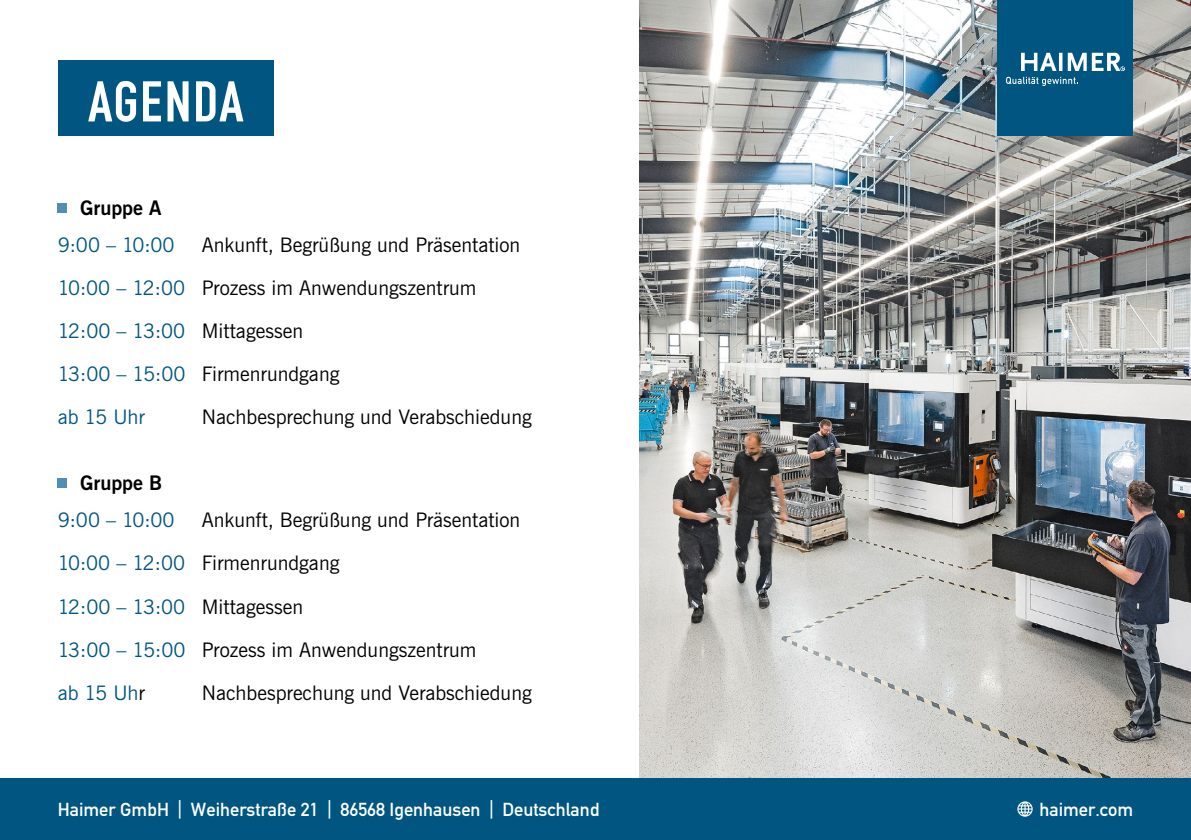
<style>
.page{position:relative;width:1191px;height:840px;background:#fff}
.page>*{position:absolute;margin:0;border:0;box-sizing:border-box;transform-origin:0 0}
.t1{font:60.2px "DIN 1451 Engschrift Regular";letter-spacing:.015em;color:#fff;scale:1.05 1}
.t2{font:20px/43px "News Gothic BT";color:#000}
.t3{font:20px "News Gothic BT";color:#005681}
.t4{font:700 20px "News Gothic BT";color:#000}
.t5{font:18.6px "DIN Mittelschrift";color:#fff}
.s1{color:#005681}
</style>
<div class="page">
<img style="left:639px;top:0;width:552px;height:777px">
<div style="left:58px;top:60px;width:216px;height:76px;background:#005681"></div>
<div style="left:58px;top:203px;width:9px;height:9px;background:#4e8fb3"></div>
<div style="left:58px;top:478px;width:9px;height:9px;background:#4e8fb3"></div>
<div style="left:997px;top:0;width:136px;height:136px;background:#005681"></div>
<svg style="left:1021px;top:53px;width:104px;height:18px"></svg>
<svg style="left:1006px;top:77px;width:70px;height:9px"></svg>
<div style="left:0;top:777px;width:1191px;height:62px;background:#005681"></div>
<svg style="left:1017px;top:801px;width:15px;height:15px"></svg>
<h1 class="t1" style="left:88px;top:66px;width:149px">AGENDA</h1>
<p class="t4" style="left:80px;top:195px;width:83px">Gruppe A</p>
<p class="t3" style="left:58px;top:233px;width:118px">9:00 – 10:00</p>
<p class="t2" style="left:58px;top:224px;width:464px;text-indent:144px">Ankunft, Begrüßung und Präsentation<br><span class="s1">10:00 – 12:00</span> Prozess im Anwendungszentrum<br><span class="s1">12:00 – 13:00</span> Mittagessen<br><span class="s1">13:00 – 15:00</span> Firmenrundgang<br><span class="s1">ab 15 Uhr</span></p>
<p class="t2" style="left:202px;top:396px;width:331px">Nachbesprechung und Verabschiedung</p>
<p class="t4" style="left:80px;top:470px;width:84px">Gruppe B</p>
<p class="t3" style="left:58px;top:508px;width:118px">9:00 – 10:00</p>
<p class="t2" style="left:58px;top:499px;width:464px;text-indent:144px">Ankunft, Begrüßung und Präsentation<br><span class="s1">10:00 – 12:00</span> Firmenrundgang<br><span class="s1">12:00 – 13:00</span> Mittagessen<br><span class="s1">13:00 – 15:00</span> Prozess im Anwendungszentrum<br><span class="s1">ab 15 Uh</span>r</p>
<p class="t2" style="left:202px;top:671px;width:331px">Nachbesprechung und Verabschiedung</p>
<p class="t5" style="left:58px;top:797px;width:543px">Haimer GmbH | Weiherstraße 21 | 86568 Igenhausen | Deutschland</p>
<p class="t5" style="left:1039px;top:797px;width:95px">haimer.com</p>
</div>
